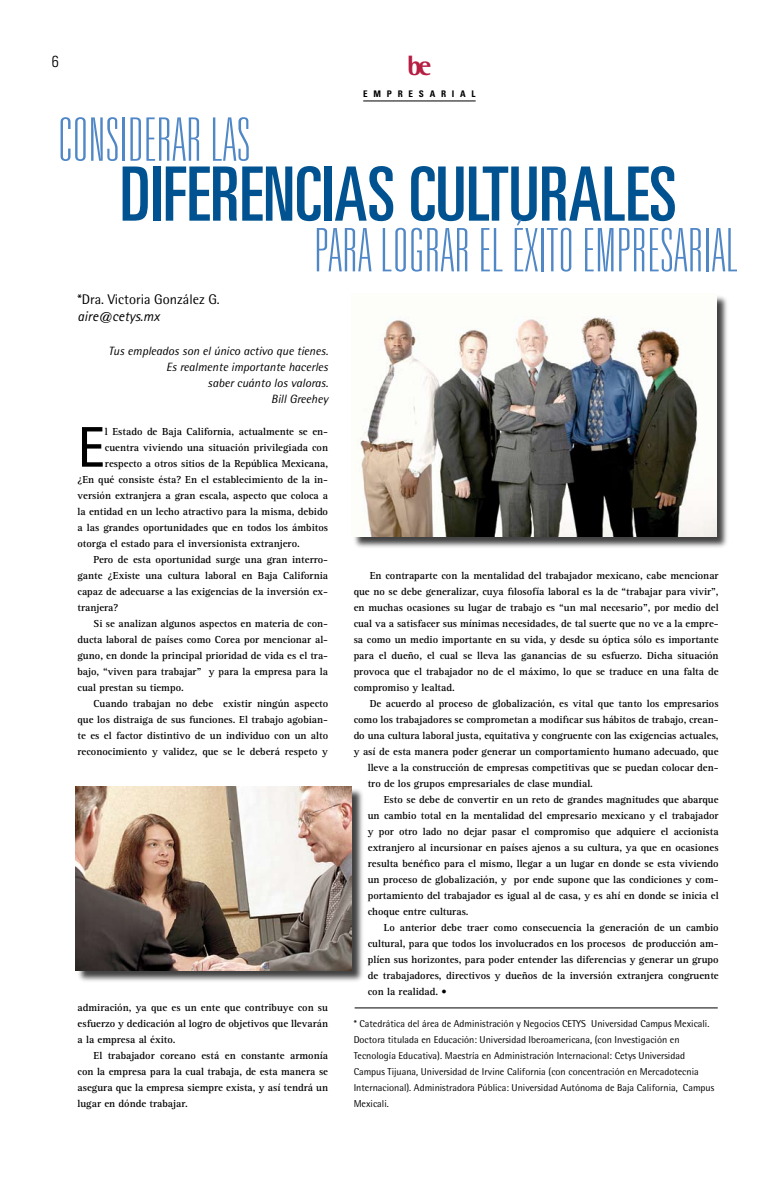
<style>
.page{position:relative;width:783px;height:1177px;background:#fff}
.page>*{position:absolute;margin:0;border:0;box-sizing:border-box;transform-origin:0 0}
.t1{font:ultra-condensed 75px "Univers";color:#005290}
.t2{font:100 ultra-condensed 60px "Univers";letter-spacing:.025em;color:#5087c6}
.t3{font:condensed 54.8px "Univers";color:#000}
.t4{font:800 28px "Rotis Semi Sans";color:#b61e42}
.t5{font:14px "Rotis Semi Sans";color:#000}
.t6{font:italic 14px "Rotis Sans Serif";color:#000}
.t7{font:italic 12px/16px "Rotis Semi Sans";color:#000;text-align:right}
.t8{font:700 10.5px/16px "Rotis Serif";color:#000;text-align:justify}
.t9{font:10px/16px "Rotis Semi Sans";color:#000}
.t10{font:700 condensed 9.1px "Univers";color:#000}
</style>
<div class="page">
<hr style="left:363px;top:100px;width:112px;height:1px;background:#000">
<div style="left:352px;top:294px;width:376px;height:255px;background:#000;opacity:.75"></div>
<img style="left:352px;top:294px;width:364px;height:242px">
<div style="left:77px;top:787px;width:288px;height:196px;background:#000;opacity:.75"></div>
<img style="left:76px;top:786px;width:275px;height:184px">
<hr style="left:354px;top:1007px;width:363px;height:1px;background:#000">
<h2 class="t2" style="left:59px;top:109px;width:192px">CONSIDERAR LAS</h2>
<h3 class="t4" style="left:407px;top:47px;width:26px">be</h3>
<p class="t10" style="left:363px;top:89px;width:114px">E M P R E S A R I A L</p>
<h1 class="t1" style="left:120px;top:151px;width:558px">DIFERENCIAS CULTURALES</h1>
<h2 class="t2" style="left:315px;top:219px;width:424px">PARA LOGRAR EL ÉXITO EMPRESARIAL</h2>
<h3 class="t5" style="left:77px;top:291px;width:144px">*Dra. Victoria González G.</h3>
<h3 class="t6" style="left:77px;top:308px;width:84px">aire@cetys.mx</h3>
<p class="t7" style="left:109px;top:342px;width:221px">Tus empleados son el único activo que tienes.<br>Es realmente importante hacerles<br>saber cuánto los valoras.<br>Bill Greehey</p>
<h3 class="t3" style="left:77px;top:412px;width:29px">E</h3>
<p class="t8" style="left:105px;top:423px;width:224px">l Estado de Baja California, actualmente se en-</p>
<p class="t8" style="left:105px;top:439px;width:224px">cuentra viviendo una situación privilegiada con</p>
<p class="t8" style="left:105px;top:455px;width:225px">respecto a otros sitios de la República Mexicana,</p>
<p class="t8" style="left:77px;top:471px;width:252px">¿En qué consiste ésta? En el establecimiento de la in-</p>
<p class="t8" style="left:77px;top:487px;width:252px">versión extranjera a gran escala, aspecto que coloca a</p>
<p class="t8" style="left:77px;top:503px;width:252px">la entidad en un lecho atractivo para la misma, debido</p>
<p class="t8" style="left:77px;top:519px;width:252px">a las grandes oportunidades que en todos los ámbitos</p>
<p class="t8" style="left:77px;top:535px;width:224px">otorga el estado para el inversionista extranjero.</p>
<p class="t8" style="left:93px;top:551px;width:236px">Pero de esta oportunidad surge una gran interro-</p>
<p class="t8" style="left:77px;top:567px;width:252px">gante ¿Existe una cultura laboral en Baja California</p>
<p class="t8" style="left:77px;top:583px;width:252px">capaz de adecuarse a las exigencias de la inversión ex-</p>
<p class="t8" style="left:77px;top:599px;width:42px">tranjera?</p>
<p class="t8" style="left:93px;top:615px;width:236px">Si se analizan algunos aspectos en materia de con-</p>
<p class="t8" style="left:77px;top:631px;width:252px">ducta laboral de países como Corea por mencionar al-</p>
<p class="t8" style="left:77px;top:647px;width:252px">guno, en donde la principal prioridad de vida es el tra-</p>
<p class="t8" style="left:77px;top:663px;width:252px">bajo, “viven para trabajar” y para la empresa para la</p>
<p class="t8" style="left:77px;top:679px;width:108px">cual prestan su tiempo.</p>
<p class="t8" style="left:93px;top:695px;width:236px">Cuando trabajan no debe existir ningún aspecto</p>
<p class="t8" style="left:77px;top:711px;width:252px">que los distraiga de sus funciones. El trabajo agobian-</p>
<p class="t8" style="left:77px;top:727px;width:252px">te es el factor distintivo de un individuo con un alto</p>
<p class="t8" style="left:77px;top:743px;width:252px">reconocimiento y validez, que se le deberá respeto y</p>
<p class="t8" style="left:353px;top:567px;width:366px;text-indent:16px">En contraparte con la mentalidad del trabajador mexicano, cabe mencionar que no se debe generalizar, cuya filosofía laboral es la de “trabajar para vivir”, en muchas ocasiones su lugar de trabajo es “un mal necesario”, por medio del cual va a satisfacer sus mínimas necesidades, de tal suerte que no ve a la empre&shy;sa como un medio importante en su vida, y desde su óptica sólo es importante para el dueño, el cual se lleva las ganancias de su esfuerzo. Dicha situación provoca que el trabajador no de el máximo, lo que se traduce en una falta de compromiso y lealtad.</p>
<p class="t8" style="left:369px;top:695px;width:350px">De acuerdo al proceso de globalización, es vital que tanto los empresarios</p>
<p class="t8" style="left:353px;top:711px;width:366px">como los trabajadores se comprometan a modificar sus hábitos de trabajo, crean-</p>
<p class="t8" style="left:353px;top:727px;width:366px">do una cultura laboral justa, equitativa y congruente con las exigencias actuales,</p>
<p class="t8" style="left:353px;top:743px;width:366px">y así de esta manera poder generar un comportamiento humano adecuado, que</p>
<p class="t8" style="left:367px;top:759px;width:352px">lleve a la construcción de empresas competitivas que se puedan colocar den-</p>
<p class="t8" style="left:367px;top:775px;width:227px">tro de los grupos empresariales de clase mundial.</p>
<p class="t8" style="left:383px;top:791px;width:336px">Esto se debe de convertir en un reto de grandes magnitudes que abarque</p>
<p class="t8" style="left:367px;top:807px;width:352px">un cambio total en la mentalidad del empresario mexicano y el trabajador</p>
<p class="t8" style="left:367px;top:823px;width:352px">y por otro lado no dejar pasar el compromiso que adquiere el accionista</p>
<p class="t8" style="left:367px;top:839px;width:352px">extranjero al incursionar en países ajenos a su cultura, ya que en ocasiones</p>
<p class="t8" style="left:367px;top:855px;width:352px">resulta benéfico para el mismo, llegar a un lugar en donde se esta viviendo</p>
<p class="t8" style="left:367px;top:871px;width:352px">un proceso de globalización, y por ende supone que las condiciones y com-</p>
<p class="t8" style="left:367px;top:887px;width:352px">portamiento del trabajador es igual al de casa, y es ahí en donde se inicia el</p>
<p class="t8" style="left:367px;top:903px;width:102px">choque entre culturas.</p>
<p class="t8" style="left:383px;top:919px;width:336px">Lo anterior debe traer como consecuencia la generación de un cambio</p>
<p class="t8" style="left:367px;top:935px;width:352px">cultural, para que todos los involucrados en los procesos de producción am-</p>
<p class="t8" style="left:367px;top:951px;width:352px">plíen sus horizontes, para poder entender las diferencias y generar un grupo</p>
<p class="t8" style="left:367px;top:967px;width:352px">de trabajadores, directivos y dueños de la inversión extranjera congruente</p>
<p class="t8" style="left:367px;top:983px;width:80px">con la realidad. •</p>
<p class="t9" style="left:353px;top:1015px;width:362px">* Catedrática del área de Administración y Negocios CETYS Universidad Campus Mexicali.<br>Doctora titulada en Educación: Universidad Iberoamericana, (con Investigación en Tecnología Educativa). Maestría en Administración Internacional: Cetys Universidad Campus Tijuana, Universidad de Irvine California (con concentración en Mercadotecnia Internacional). Administradora Pública: Universidad Autónoma de Baja California, Campus Mexicali.</p>
<p class="t8" style="left:77px;top:999px;width:252px">admiración, ya que es un ente que contribuye con su esfuerzo y dedicación al logro de objetivos que llevarán a la empresa al éxito.</p>
<p class="t8" style="left:77px;top:1047px;width:252px;text-indent:16px">El trabajador coreano está en constante armonía con la empresa para la cual trabaja, de esta manera se asegura que la empresa siempre exista, y así tendrá un lugar en dónde trabajar.</p>
</div>
